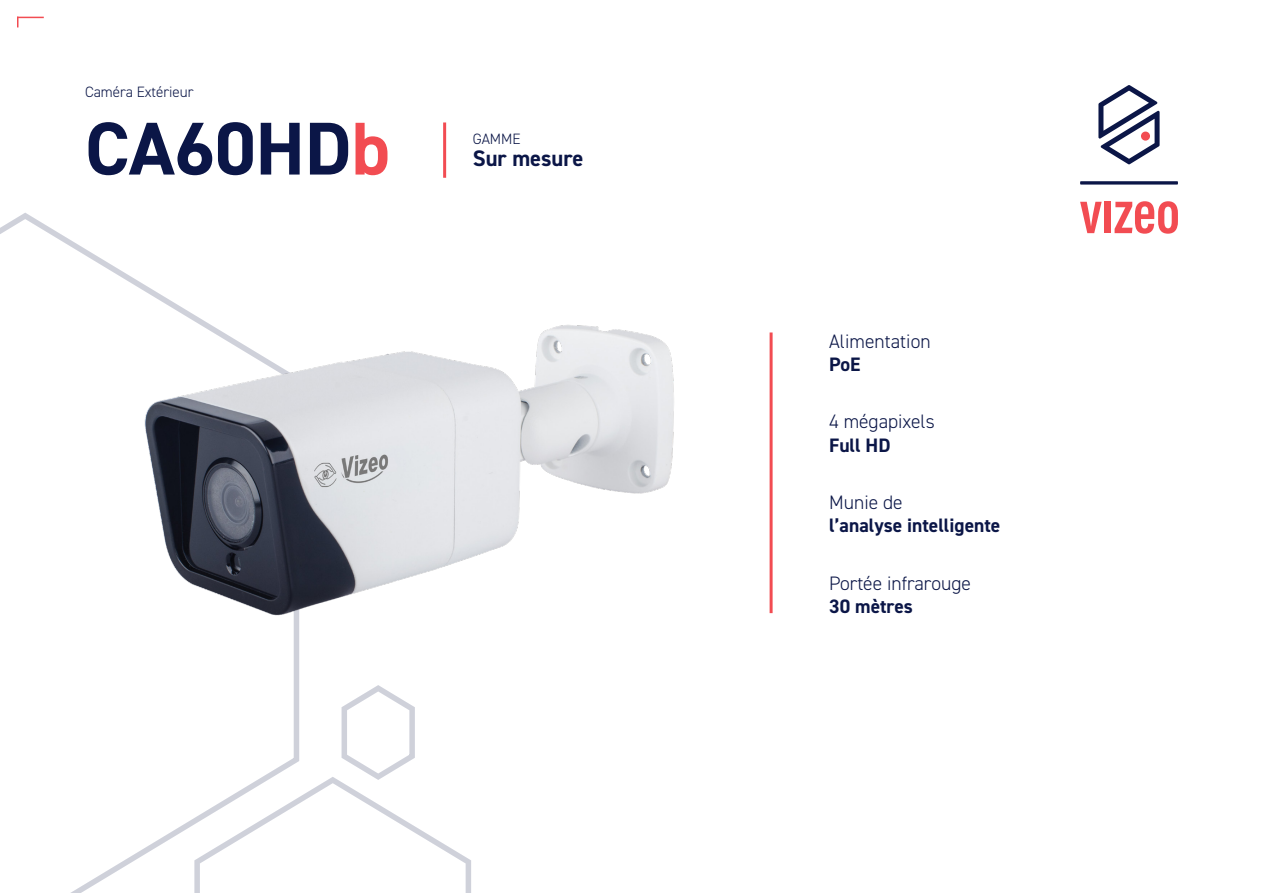
<style>
.page{position:relative;width:1263px;height:893px;background:#fff}
.page>*{position:absolute;margin:0;border:0;box-sizing:border-box;transform-origin:0 0}
.t1{font:700 75px "DIN2014";color:#0b1647}
.t2{font:700 22.5px "DIN2014";color:#0b1647}
.t3{font:300 19.5px "DIN2014";color:#0b1647}
.t4{font:700 19.5px "DIN2014";color:#0b1647}
.t5{font:300 15px "DIN2014";color:#0b1647}
.s1{color:#f24c52}
</style>
<div class="page">
<svg style="left:17px;top:17px;width:27px;height:10px"></svg>
<svg style="left:0;top:213px;width:299px;height:680px"></svg>
<svg style="left:194px;top:685px;width:277px;height:208px"></svg>
<img style="left:63px;top:265px;width:611px;height:416px">
<hr style="left:770px;top:332px;width:3px;height:281px;background:#f24c52">
<hr style="left:443px;top:122px;width:3px;height:56px;background:#f24c52">
<svg style="left:1098px;top:85px;width:61px;height:79px"></svg>
<div style="left:1141px;top:132px;width:9px;height:9px;background:#f24c52;border-radius:50%"></div>
<svg style="left:1080px;top:202px;width:22px;height:31px"></svg>
<div style="left:1105px;top:202px;width:6px;height:31px;background:#f24c52"></div>
<svg style="left:1114px;top:201px;width:64px;height:33px"></svg>
<svg style="left:1080px;top:181px;width:98px;height:4px"></svg>
<p class="t5" style="left:85px;top:82px;width:110px">Caméra Extérieur</p>
<p class="t1" style="left:85px;top:99px;width:306px">CA60HD<span class="s1">b</span></p>
<p class="t5" style="left:473px;top:130px;width:49px">GAMME</p>
<p class="t2" style="left:473px;top:143px;width:112px">Sur mesure</p>
<p class="t3" style="left:829px;top:329px;width:103px">Alimentation</p>
<p class="t4" style="left:829px;top:351px;width:33px">PoE</p>
<p class="t3" style="left:829px;top:410px;width:107px">4 mégapixels</p>
<p class="t4" style="left:829px;top:432px;width:63px">Full HD</p>
<p class="t3" style="left:829px;top:490px;width:75px">Munie de</p>
<p class="t4" style="left:829px;top:513px;width:173px">l’analyse intelligente</p>
<p class="t3" style="left:829px;top:571px;width:143px">Portée infrarouge</p>
<p class="t4" style="left:829px;top:593px;width:85px">30 mètres</p>
</div>
